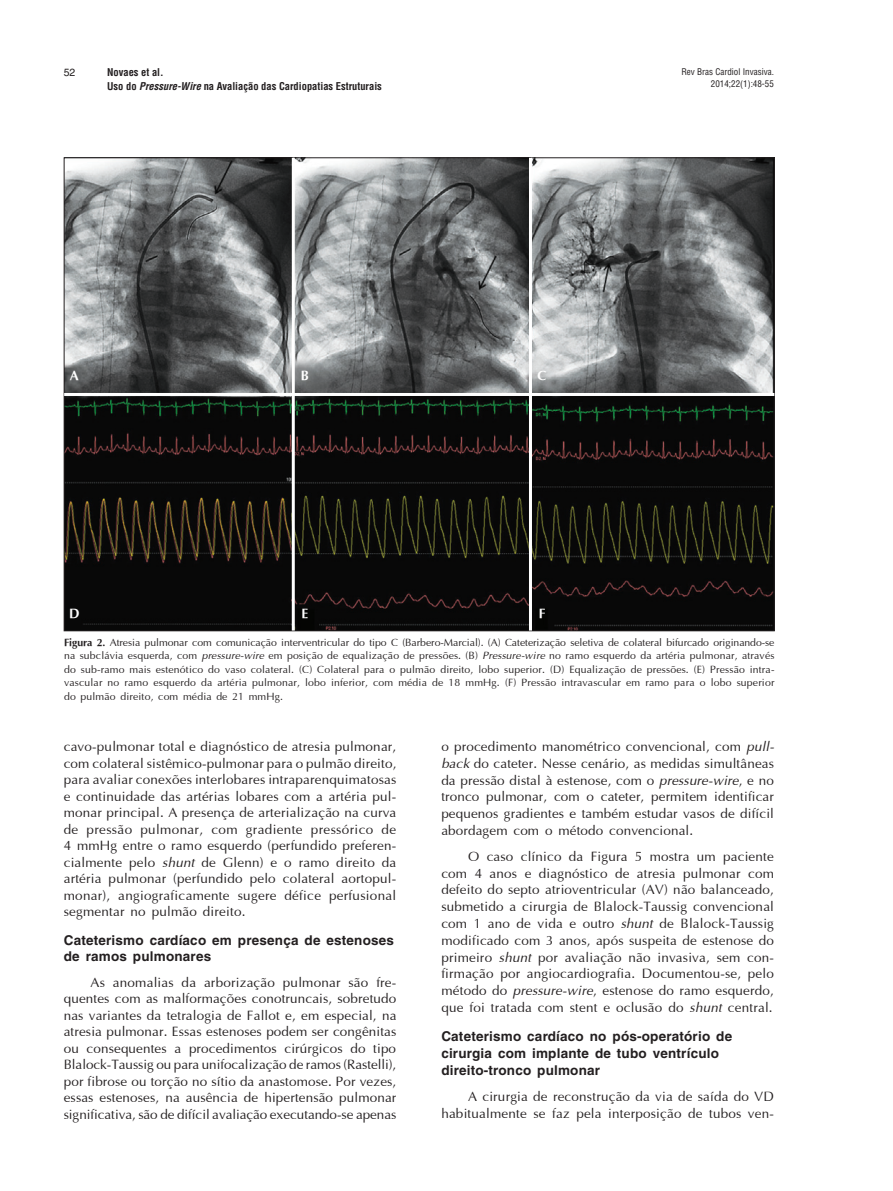
<style>
.page{position:relative;width:893px;height:1191px;background:#fff}
.page>*{position:absolute;margin:0;border:0;box-sizing:border-box;transform-origin:0 0}
.t1{font:13.5px/16.5px "Optimum";letter-spacing:.015em;color:#231f20;text-align:justify}
.t2{font:700 13.5px/16.8px "Helvetica";letter-spacing:.015em;color:#231f20}
.t3{font:700 13.5px "Optimum";color:#fff}
.t4{font:10.5px/13.5px "Optimum";letter-spacing:.015em;color:#231f20;text-align:justify}
.t5{font:700 condensed 10.5px/13.5px "Helvetica";color:#231f20}
.t6{font:10.5px "Helvetica";color:#231f20}
.t7{font:condensed 9px/12px "Helvetica";color:#231f20;text-align:right}
.s1{font-style:italic}
.s2{font-weight:700}
</style>
<div class="page">
<img style="left:66px;top:159px;width:707px;height:470px">
<hr style="left:64px;top:393px;width:710px;height:3px;background:#fff">
<hr style="left:292px;top:158px;width:3px;height:472px;background:#fff">
<hr style="left:529px;top:158px;width:3px;height:472px;background:#fff">
<p class="t6" style="left:64px;top:66px;width:13px">52</p>
<p class="t5" style="left:107px;top:66px;width:276px">Novaes et al.<br>Uso do <span class="s1">Pressure-Wire</span> na Avaliação das Cardiopatias Estruturais</p>
<p class="t7" style="left:681px;top:66px;width:94px">Rev Bras Cardiol Invasiva.<br>2014;22(1):48-55</p>
<p class="t3" style="left:70px;top:367px;width:11px">A</p>
<p class="t3" style="left:69px;top:605px;width:12px">D</p>
<p class="t3" style="left:301px;top:367px;width:10px">B</p>
<p class="t3" style="left:301px;top:605px;width:8px">E</p>
<p class="t3" style="left:538px;top:367px;width:11px">C</p>
<p class="t3" style="left:539px;top:605px;width:8px">F</p>
<p class="t4" style="left:64px;top:635px;width:712px"><span class="s2">Figura 2.</span> Atresia pulmonar com comunicação interventricular do tipo C (Barbero-Marcial). (A) Cateterização seletiva de colateral bifurcado originando-se na subclávia esquerda, com <span class="s1">pressure-wire</span> em posição de equalização de pressões. (B) <span class="s1">Pressure-wire</span> no ramo esquerdo da artéria pulmonar, através do sub-ramo mais estenótico do vaso colateral. (C) Colateral para o pulmão direito, lobo superior. (D) Equalização de pressões. (E) Pressão intra&shy;vascular no ramo esquerdo da artéria pulmonar, lobo inferior, com média de 18 mmHg. (F) Pressão intravascular em ramo para o lobo superior do pulmão direito, com média de 21 mmHg.</p>
<p class="t1" style="left:64px;top:738px;width:334px">cavo-pulmonar total e diagnóstico de atresia pulmonar, com colateral sistêmico-pulmonar para o pulmão direito, para avaliar conexões interlobares intraparenquimatosas e continuidade das artérias lobares com a artéria pul&shy;monar principal. A presença de arterialização na curva de pressão pulmonar, com gradiente pressórico de 4 mmHg entre o ramo esquerdo (perfundido preferen&shy;cialmente pelo <span class="s1">shunt</span> de Glenn) e o ramo direito da artéria pulmonar (perfundido pelo colateral aortopul&shy;monar), angiograficamente sugere défice perfusional segmentar no pulmão direito.</p>
<p class="t2" style="left:64px;top:931px;width:332px">Cateterismo cardíaco em presença de estenoses de ramos pulmonares</p>
<p class="t1" style="left:64px;top:973px;width:334px;text-indent:27px">As anomalias da arborização pulmonar são fre&shy;quentes com as malformações conotruncais, sobretudo nas variantes da tetralogia de Fallot e, em especial, na atresia pulmonar. Essas estenoses podem ser congênitas ou consequentes a procedimentos cirúrgicos do tipo Blalock-Taussig ou para unifocalização de ramos (Rastelli), por fibrose ou torção no sítio da anastomose. Por vezes, essas estenoses, na ausência de hipertensão pulmonar significativa, são de difícil avaliação executando-se apenas</p>
<p class="t1" style="left:441px;top:738px;width:334px">o procedimento manométrico convencional, com <span class="s1">pull&shy;back</span> do cateter. Nesse cenário, as medidas simultâneas da pressão distal à estenose, com o <span class="s1">pressure-wire</span>, e no tronco pulmonar, com o cateter, permitem identificar pequenos gradientes e também estudar vasos de difícil abordagem com o método convencional.</p>
<p class="t1" style="left:441px;top:848px;width:334px;text-indent:27px">O caso clínico da Figura 5 mostra um paciente com 4 anos e diagnóstico de atresia pulmonar com defeito do septo atrioventricular (AV) não balanceado, submetido a cirurgia de Blalock-Taussig convencional com 1 ano de vida e outro <span class="s1">shunt</span> de Blalock-Taussig modificado com 3 anos, após suspeita de estenose do primeiro <span class="s1">shunt</span> por avaliação não invasiva, sem con&shy;firmação por angiocardiografia. Documentou-se, pelo método do <span class="s1">pressure-wire</span>, estenose do ramo esquerdo, que foi tratada com stent e oclusão do <span class="s1">shunt</span> central.</p>
<p class="t2" style="left:441px;top:1027px;width:292px">Cateterismo cardíaco no pós-operatório de cirurgia com implante de tubo ventrículo direito-tronco pulmonar</p>
<p class="t1" style="left:441px;top:1088px;width:334px;text-align:right">A cirurgia de reconstrução da via de saída do VD habitualmente se faz pela interposição de tubos ven-</p>
</div>
